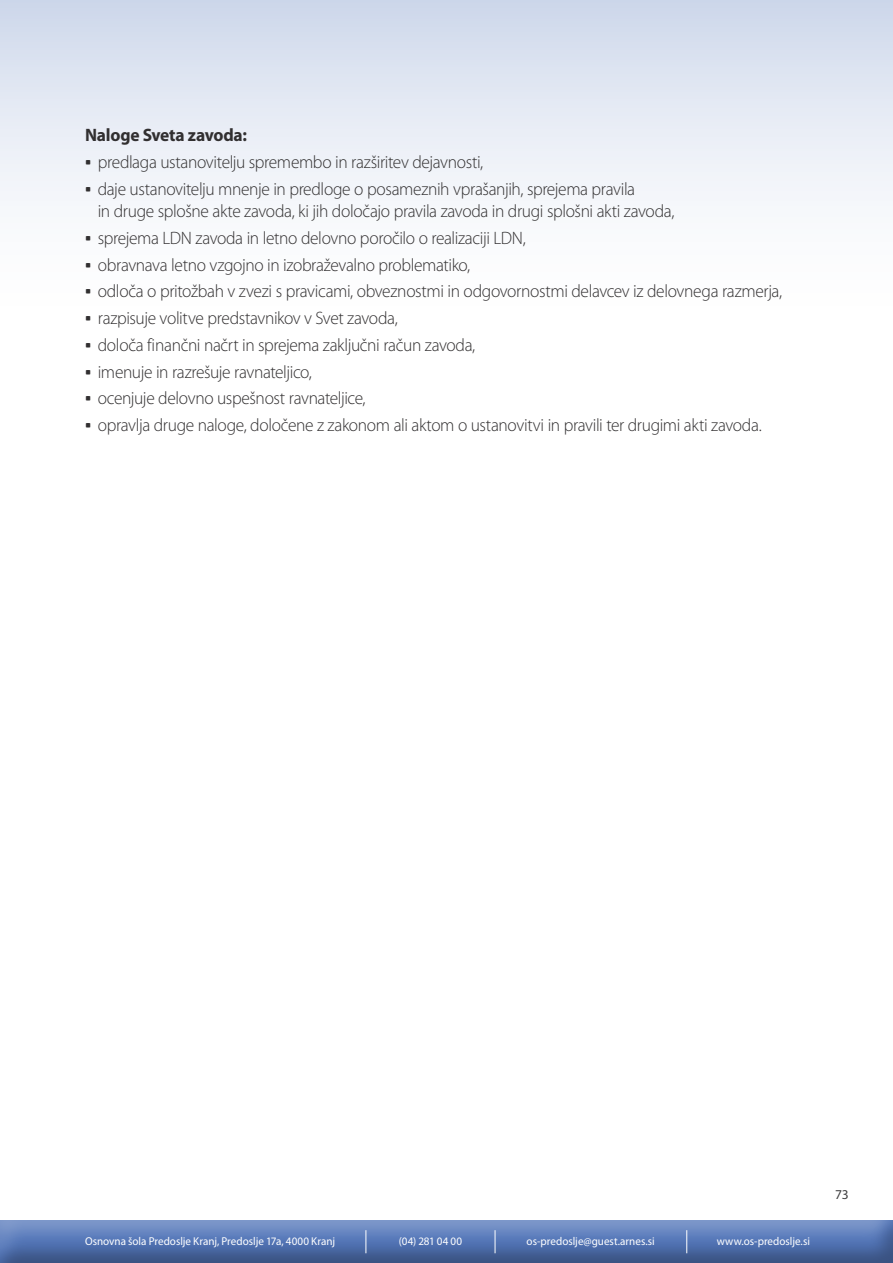
<style>
.page{position:relative;width:893px;height:1263px;background:#fff}
.page>*{position:absolute;margin:0;border:0;box-sizing:border-box;transform-origin:0 0}
.t1{font:300 18px/22.5px "Myriad Pro";letter-spacing:-.025em;color:#312f30}
.t2{font:700 18px "Myriad Pro";letter-spacing:-.01em;color:#312f30}
.t3{font:13.5px "Myriad Pro";color:#3e3e3f}
.t4{font:11.4px "Myriad Pro";color:#fff}
.s1{font-family:"Agency FB";font-weight:400;font-size:15px}
</style>
<div class="page">
<div style="left:0;top:1218px;width:893px;height:45px;background:#231f20;opacity:.35"></div>
<svg style="left:686px;top:1230px;width:1px;height:23px"></svg>
<svg style="left:366px;top:1230px;width:1px;height:23px"></svg>
<svg style="left:495px;top:1230px;width:1px;height:23px"></svg>
<div style="left:0;top:0;width:893px;height:334px;background:linear-gradient(to bottom,#d2dbec,#fff)"></div>
<p class="t2" style="left:85px;top:123px;width:163px">Naloge Sveta zavoda:</p>
<p class="t1" style="left:85px;top:150px;width:400px"><span class="s1">•</span> predlaga ustanovitelju spremembo in razširitev dejavnosti,</p>
<p class="t1" style="left:98px;top:177px;width:578px;text-indent:-13px"><span class="s1">•</span> daje ustanovitelju mnenje in predloge o posameznih vprašanjih, sprejema pravila<br>in druge splošne akte zavoda, ki jih določajo pravila zavoda in drugi splošni akti zavoda,</p>
<p class="t1" style="left:85px;top:226px;width:442px"><span class="s1">•</span> sprejema LDN zavoda in letno delovno poročilo o realizaciji LDN,</p>
<p class="t1" style="left:85px;top:253px;width:387px"><span class="s1">•</span> obravnava letno vzgojno in izobraževalno problematiko,</p>
<p class="t1" style="left:85px;top:280px;width:699px"><span class="s1">•</span> odloča o pritožbah v zvezi s pravicami, obveznostmi in odgovornostmi delavcev iz delovnega razmerja,</p>
<p class="t1" style="left:85px;top:307px;width:314px"><span class="s1">•</span> razpisuje volitve predstavnikov v Svet zavoda,</p>
<p class="t1" style="left:85px;top:333px;width:392px"><span class="s1">•</span> določa finančni načrt in sprejema zaključni račun zavoda,</p>
<p class="t1" style="left:85px;top:360px;width:228px"><span class="s1">•</span> imenuje in razrešuje ravnateljico,</p>
<p class="t1" style="left:85px;top:387px;width:282px"><span class="s1">•</span> ocenjuje delovno uspešnost ravnateljice,</p>
<p class="t1" style="left:85px;top:414px;width:678px"><span class="s1">•</span> opravlja druge naloge, določene z zakonom ali aktom o ustanovitvi in pravili ter drugimi akti zavoda.</p>
<p class="t4" style="left:85px;top:1234px;width:252px">Osnovna šola Predoslje Kranj, Predoslje 17a, 4000 Kranj</p>
<p class="t4" style="left:399px;top:1234px;width:65px">(04) 281 04 00</p>
<p class="t4" style="left:527px;top:1234px;width:130px">os-predoslje@guest.arnes.si</p>
<p class="t4" style="left:717px;top:1234px;width:95px">www.os-predoslje.si</p>
<p class="t3" style="left:835px;top:1186px;width:15px">73</p>
</div>
